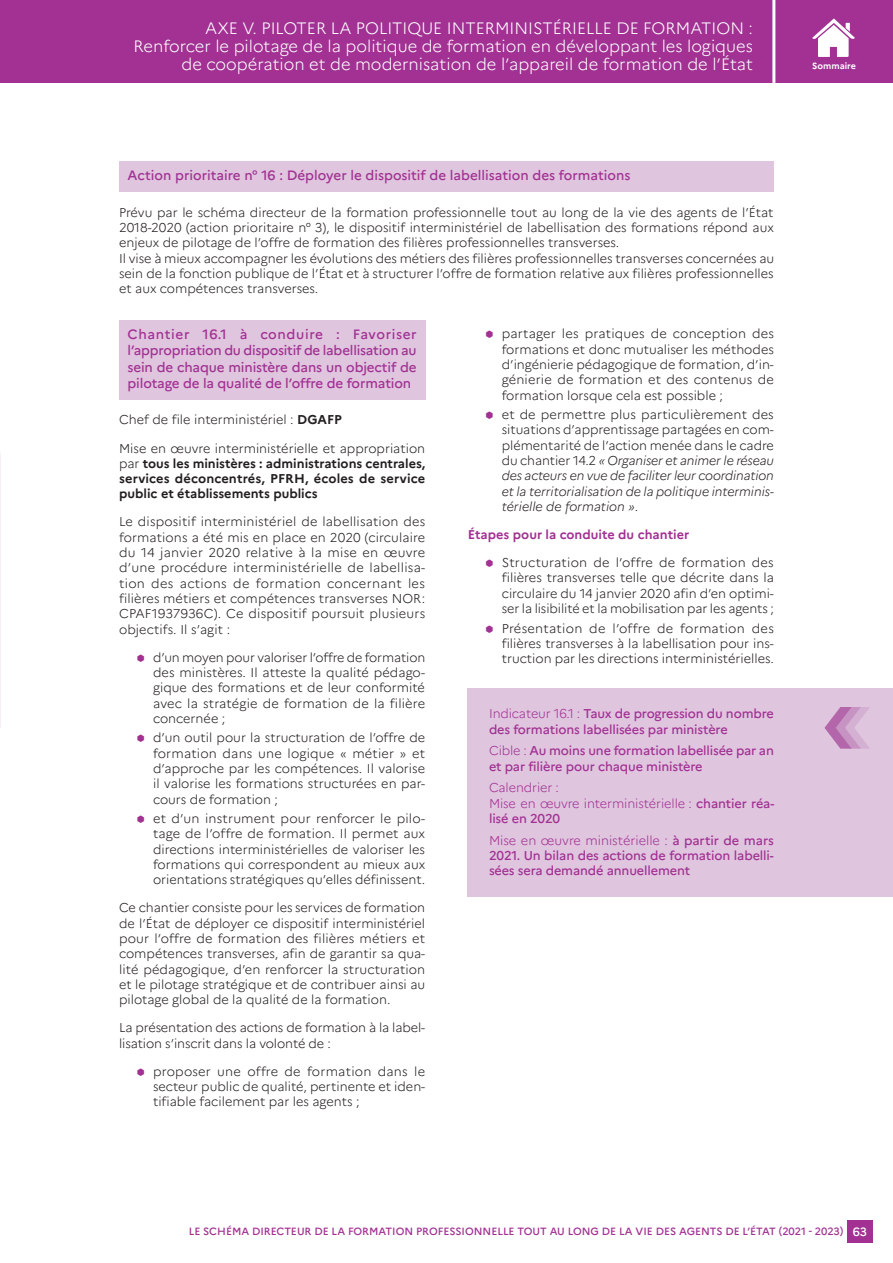
<style>
.page{position:relative;width:893px;height:1263px;background:#fff}
.page>*{position:absolute;margin:0;border:0;box-sizing:border-box;transform-origin:0 0}
.t1{font:300 16.5px/18px "Marianne";color:#fff;text-align:right}
._5VA_T4{font:500 13.5px/16.2px "Marianne";letter-spacing:-.01em;color:#a23193;text-align:justify}
._5VA_T3{font:500 13.5px "Marianne";color:#a23193}
.MF_TexteCourant{font:300 12.75px/15.3px "Marianne";color:#231f20;text-align:justify}
.t2{font:italic 300 12.75px/15.3px "Marianne";letter-spacing:-.005em;color:#231f20;text-align:justify}
.t3{font:500 12.75px/15.3px "Marianne";letter-spacing:-.01em;color:#a23193}
.MF_TexteCourant-2{font:700 12.75px/15.3px "Marianne";color:#231f20;text-align:justify}
.t4{font:300 12.75px/15.3px "Marianne";letter-spacing:-.01em;color:#a23193}
.MF_TexteCourant-3{font:700 12.75px "Marianne";color:#a23193}
.t5{font:500 10.5px "Marianne";color:#a23193}
.t6{font:700 9px "Marianne";color:#fff}
.s1{font-weight:700}
.s2{font-weight:300}
.s3{font-style:normal}
.s4{font-weight:500}
.s5{font-size:12px;color:#fff}
</style>
<div class="page">
<div style="left:0;top:0;width:893px;height:83px;background:#a23193"></div>
<div style="left:847px;top:1221px;width:26px;height:22px;background:#a23193"></div>
<div style="left:119px;top:162px;width:655px;height:30px;background:#dfc5de"></div>
<div style="left:119px;top:321px;width:306px;height:79px;background:#dfc5de"></div>
<div style="left:468px;top:687px;width:425px;height:209px;background:#dfc5de"></div>
<hr style="left:772px;top:0;width:3px;height:83px;background:#fff">
<svg style="left:812px;top:18px;width:43px;height:39px"></svg>
<p class="t1" style="left:133px;top:19px;width:621px">AXE V. PILOTER LA POLITIQUE INTERMINISTÉRIELLE DE FORMATION :<br>Renforcer le pilotage de la politique de formation en développant les logiques de coopération et de modernisation de l’appareil de formation de l’État</p>
<p class="_5VA_T3" style="left:128px;top:167px;width:504px">Action prioritaire n° 16 : Déployer le dispositif de labellisation des formations</p>
<p class="MF_TexteCourant" style="left:119px;top:205px;width:656px">Prévu par le schéma directeur de la formation professionnelle tout au long de la vie des agents de l’État 2018‑2020 (action prioritaire n° 3), le dispositif interministériel de labellisation des formations répond aux enjeux de pilotage de l’offre de formation des filières professionnelles transverses.</p>
<p class="MF_TexteCourant" style="left:119px;top:250px;width:657px">Il vise à mieux accompagner les évolutions des métiers des filières professionnelles transverses concernées au sein de la fonction publique de l’État et à structurer l’offre de formation relative aux filières professionnelles et aux compétences transverses.</p>
<p class="_5VA_T4" style="left:128px;top:326px;width:291px">Chantier 16.1 à conduire : Favoriser l’appropriation du dispositif de labellisation au sein de chaque ministère dans un objectif de pilotage de la qualité de l’offre de formation</p>
<p class="MF_TexteCourant" style="left:119px;top:412px;width:224px">Chef de file interministériel : <span class="s1">DGAFP</span></p>
<p class="MF_TexteCourant-2" style="left:119px;top:440px;width:308px"><span class="s2">Mise en œuvre interministérielle et appropriation par</span> tous les ministères : administrations centrales, services déconcentrés, PFRH, écoles de service public et établissements publics</p>
<p class="MF_TexteCourant" style="left:119px;top:514px;width:308px">Le dispositif interministériel de labellisation des formations a été mis en place en 2020 (circulaire du 14 janvier 2020 relative à la mise en œuvre d’une procédure interministérielle de labellisa‑ tion des actions de formation concernant les filières métiers et compétences transverses NOR:<br>CPAF1937936C). Ce dispositif poursuit plusieurs objectifs. Il s’agit :</p>
<p class="MF_TexteCourant" style="left:153px;top:649px;width:274px">d’un moyen pour valoriser l’offre de formation des ministères. Il atteste la qualité pédago‑ gique des formations et de leur conformité avec la stratégie de formation de la filière concernée ;</p>
<p class="MF_TexteCourant" style="left:153px;top:730px;width:274px">d’un outil pour la structuration de l’offre de formation dans une logique « métier » et d’approche par les compétences. Il valorise il valorise les formations structurées en par‑ cours de formation ;</p>
<p class="MF_TexteCourant" style="left:153px;top:811px;width:274px">et d’un instrument pour renforcer le pilo‑ tage de l’offre de formation. Il permet aux directions interministérielles de valoriser les formations qui correspondent au mieux aux orientations stratégiques qu’elles définissent.</p>
<p class="MF_TexteCourant" style="left:119px;top:900px;width:308px">Ce chantier consiste pour les services de formation de l’État de déployer ce dispositif interministériel pour l’offre de formation des filières métiers et compétences transverses, afin de garantir sa qua‑ lité pédagogique, d’en renforcer la structuration et le pilotage stratégique et de contribuer ainsi au pilotage global de la qualité de la formation.</p>
<p class="MF_TexteCourant" style="left:119px;top:1020px;width:308px">La présentation des actions de formation à la label‑ lisation s’inscrit dans la volonté de :</p>
<p class="MF_TexteCourant" style="left:153px;top:1063px;width:274px">proposer une offre de formation dans le secteur public de qualité, pertinente et iden‑ tifiable facilement par les agents ;</p>
<p class="MF_TexteCourant" style="left:502px;top:326px;width:274px">partager les pratiques de conception des formations et donc mutualiser les méthodes d’ingénierie pédagogique de formation, d’in‑ génierie de formation et des contenus de formation lorsque cela est possible ;</p>
<p class="t2" style="left:502px;top:407px;width:274px"><span class="s3">et de permettre plus particulièrement des situations d’apprentissage partagées en com‑ plémentarité de l’action menée dans le cadre du chantier 14.2</span> « Organiser et animer le réseau des acteurs en vue de faciliter leur coordination et la territorialisation de la politique interminis‑ térielle de formation »<span class="s3">.</span></p>
<p class="MF_TexteCourant-3" style="left:468px;top:527px;width:223px">Étapes pour la conduite du chantier</p>
<p class="MF_TexteCourant" style="left:502px;top:555px;width:274px">Structuration de l’offre de formation des filières transverses telle que décrite dans la circulaire du 14 janvier 2020 afin d’en optimi‑ ser la lisibilité et la mobilisation par les agents ;</p>
<p class="MF_TexteCourant" style="left:502px;top:620px;width:274px">Présentation de l’offre de formation des filières transverses à la labellisation pour ins‑ truction par les directions interministérielles.</p>
<p class="t3" style="left:489px;top:706px;width:286px"><span class="s2">Indicateur 16.1 :</span> Taux de progression du nombre des formations labellisées par ministère</p>
<p class="t3" style="left:489px;top:743px;width:286px"><span class="s2">Cible :</span> Au moins une formation labellisée par an et par filière pour chaque ministère</p>
<p class="t4" style="left:489px;top:780px;width:287px">Calendrier :<br>Mise en œuvre interministérielle : <span class="s4">chantier réa‑ lisé en 2020</span></p>
<p class="t3" style="left:489px;top:832px;width:286px;text-align:justify"><span class="s2">Mise en œuvre ministérielle :</span> à partir de mars 2021. Un bilan des actions de formation labelli‑ sées sera demandé annuellement</p>
<p class="t6" style="left:812px;top:61px;width:45px">Sommaire</p>
<p class="t5" style="left:189px;top:1225px;width:680px">LE SCHÉMA DIRECTEUR DE LA FORMATION PROFESSIONNELLE TOUT AU LONG DE LA VIE DES AGENTS DE L’ÉTAT (2021 - 2023) <span class="s5">63</span></p>
</div>
